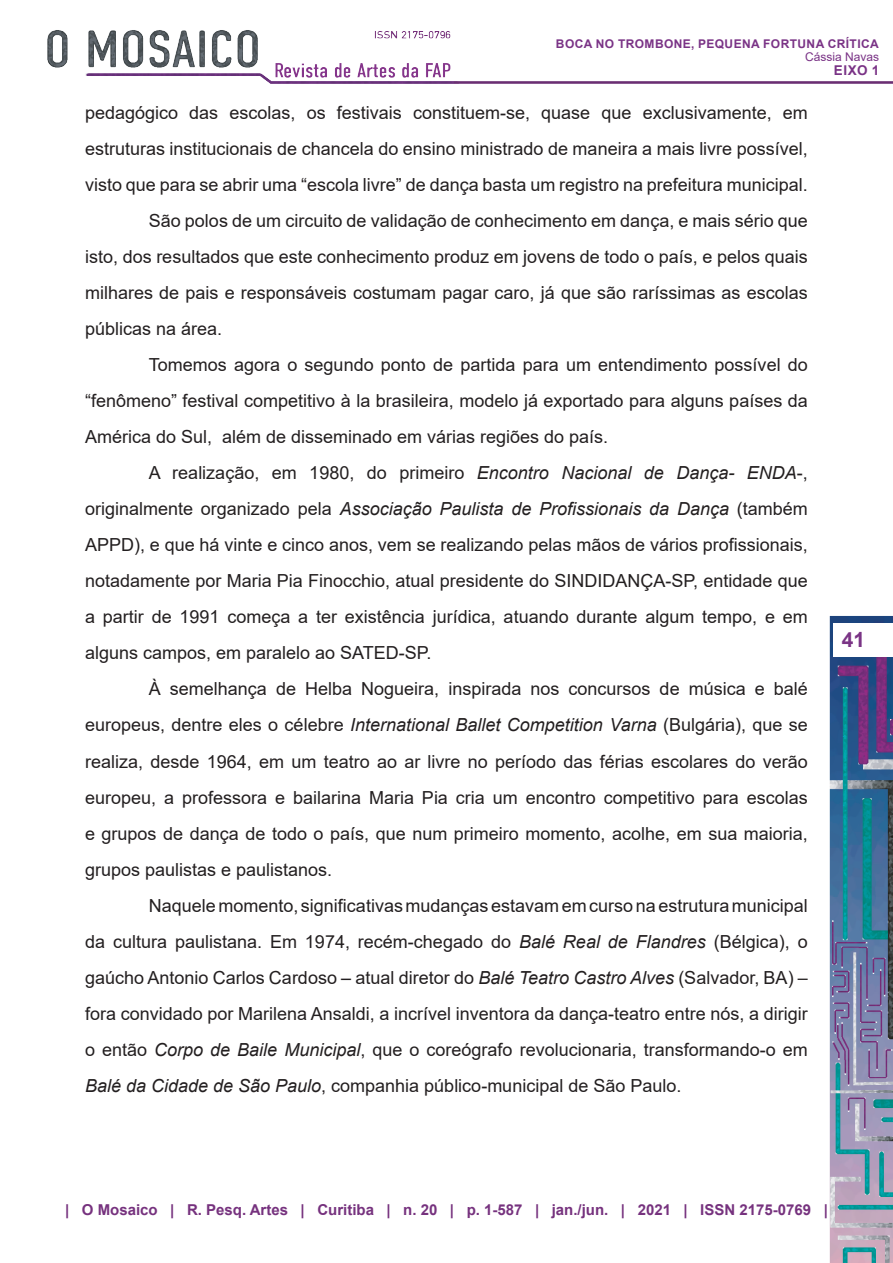
<style>
.page{position:relative;width:893px;height:1263px;background:#fff}
.page>*{position:absolute;margin:0;border:0;box-sizing:border-box;transform-origin:0 0}
.t1{font:700 21px "Arial";color:#7a3485}
.Corpo{font:18px/36px "Arial";color:#231f20;text-align:justify}
.t2{font:700 15px "Arial";color:#76327e}
.t3{font:700 13.5px "Arial";color:#7a3386}
.t4{font:700 12px "Arial";letter-spacing:.035em;color:#7a3386}
.t5{font:12px "Arial";color:#7a3386}
.s1{font-style:italic}
</style>
<div class="page">
<img style="left:47px;top:30px;width:846px;height:1233px">
<div style="left:833px;top:623px;width:60px;height:34px;background:#fff"></div>
<p class="t4" style="left:556px;top:35px;width:324px">BOCA NO TROMBONE, PEQUENA FORTUNA CRÍTICA</p>
<p class="t5" style="left:805px;top:49px;width:76px">Cássia Navas</p>
<p class="t3" style="left:834px;top:60px;width:47px">Eixo 1</p>
<p class="Corpo" style="left:85px;top:95px;width:724px">pedagógico das escolas, os festivais constituem-se, quase que exclusivamente, em estruturas institucionais de chancela do ensino ministrado de maneira a mais livre possível, visto que para se abrir uma “escola livre” de dança basta um registro na prefeitura municipal.</p>
<p class="Corpo" style="left:85px;top:203px;width:724px;text-indent:64px">São polos de um circuito de validação de conhecimento em dança, e mais sério que isto, dos resultados que este conhecimento produz em jovens de todo o país, e pelos quais milhares de pais e responsáveis costumam pagar caro, já que são raríssimas as escolas públicas na área.</p>
<p class="Corpo" style="left:85px;top:347px;width:724px;text-indent:64px">Tomemos agora o segundo ponto de partida para um entendimento possível do “fenômeno” festival competitivo à la brasileira, modelo já exportado para alguns países da América do Sul, além de disseminado em várias regiões do país.</p>
<p class="Corpo" style="left:85px;top:455px;width:724px;text-indent:64px">A realização, em 1980, do primeiro <span class="s1">Encontro Nacional de Dança- ENDA</span>-, originalmente organizado pela <span class="s1">Associação Paulista de Profissionais da Dança</span> (também APPD), e que há vinte e cinco anos, vem se realizando pelas mãos de vários profissionais, notadamente por Maria Pia Finocchio, atual presidente do SINDIDANÇA-SP, entidade que a partir de 1991 começa a ter existência jurídica, atuando durante algum tempo, e em alguns campos, em paralelo ao SATED-SP.</p>
<p class="Corpo" style="left:85px;top:671px;width:724px;text-indent:64px">À semelhança de Helba Nogueira, inspirada nos concursos de música e balé europeus, dentre eles o célebre <span class="s1">International Ballet Competition Varna</span> (Bulgária), que se realiza, desde 1964, em um teatro ao ar livre no período das férias escolares do verão europeu, a professora e bailarina Maria Pia cria um encontro competitivo para escolas e grupos de dança de todo o país, que num primeiro momento, acolhe, em sua maioria, grupos paulistas e paulistanos.</p>
<p class="Corpo" style="left:85px;top:887px;width:724px;text-indent:64px">Naquele momento, significativas mudanças estavam em curso na estrutura municipal da cultura paulistana. Em 1974, recém-chegado do <span class="s1">Balé Real de Flandres</span> (Bélgica), o gaúcho Antonio Carlos Cardoso <span class="s1">–</span> atual diretor do <span class="s1">Balé Teatro Castro Alves</span> (Salvador, BA) – fora convidado por Marilena Ansaldi, a incrível inventora da dança-teatro entre nós, a dirigir o então <span class="s1">Corpo de Baile Municipal</span>, que o coreógrafo revolucionaria, transformando-o em <span class="s1">Balé da Cidade de São Paulo</span>, companhia público-municipal de São Paulo.</p>
<p class="t1" style="left:842px;top:625px;width:25px">41</p>
<p class="t2" style="left:65px;top:1199px;width:764px">| O Mosaico | R. Pesq. Artes | Curitiba | n. 20 | p. 1-587 | jan./jun. | 2021 | ISSN 2175-0769 |</p>
</div>
